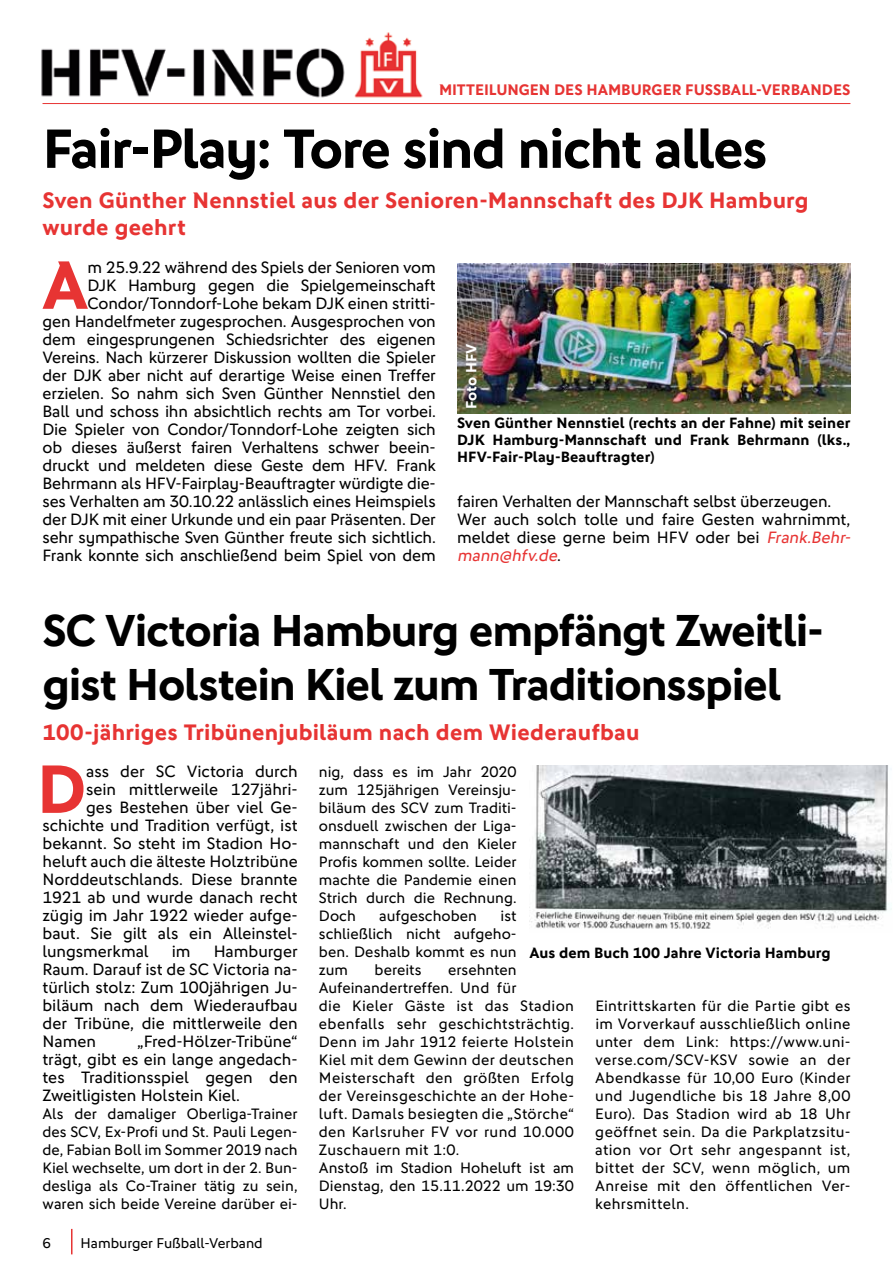
<style>
.page{position:relative;width:893px;height:1263px;background:#fff}
.page>*{position:absolute;margin:0;border:0;box-sizing:border-box;transform-origin:0 0}
.t1{font:700 68.7px "DFB Sans";color:#e73433}
.t2{font:700 55.5px "DFB Sans";letter-spacing:-.03em;color:#000}
.t3{font:700 45px/54px "DFB Sans";letter-spacing:-.03em;color:#000}
.t4{font:700 22.5px/27px "DFB Sans";letter-spacing:.01em;color:#e73433}
.t5{font:16.5px/18px "DFB Sans";letter-spacing:-.01em;color:#000;text-align:justify}
.t6{font:700 15.3px "DFB Sans";color:#e73433}
.t7{font:15.15px/18px "DFB Sans";letter-spacing:.01em;color:#000;text-align:justify}
.t8{font:700 15px/17px "DFB Sans";letter-spacing:.005em;color:#000;text-align:justify}
.t9{font:700 15px "DFB Sans";color:#fff}
.t10{font:14.25px "DFB Sans";color:#000}
.s1{font-style:italic;color:#e73433}
</style>
<div class="page">
<hr style="left:71px;top:1229px;width:2px;height:25px;background:#e73433">
<img style="left:41px;top:32px;width:382px;height:66px">
<hr style="left:43px;top:103px;width:807px;height:1px;background:#e73433">
<img style="left:457px;top:264px;width:393px;height:150px">
<img style="left:529px;top:766px;width:362px;height:163px">
<p class="t6" style="left:439px;top:80px;width:413px">MITTEILUNGEN DES HAMBURGER FUSSBALL-VERBANDES</p>
<h2 class="t2" style="left:43px;top:116px;width:726px">Fair-Play: Tore sind nicht alles</h2>
<h3 class="t4" style="left:43px;top:186px;width:768px">Sven Günther Nennstiel aus der Senioren-Mannschaft des DJK Hamburg wurde geehrt</h3>
<h1 class="t1" style="left:42px;top:244px;width:48px">A</h1>
<p class="t5" style="left:43px;top:258px;width:395px;text-align:right">m 25.9.22 während des Spiels der Senioren vom<br>DJK Hamburg gegen die Spielgemeinschaft Condor/Tonndorf-Lohe bekam DJK einen stritti-<br>gen Handelfmeter zugesprochen. Ausgesprochen von dem eingesprungenen Schiedsrichter des eigenen Vereins. Nach kürzerer Diskussion wollten die Spieler der DJK aber nicht auf derartige Weise einen Treffer erzielen. So nahm sich Sven Günther Nennstiel den Ball und schoss ihn absichtlich rechts am Tor vorbei.<br>Die Spieler von Condor/Tonndorf-Lohe zeigten sich ob dieses äußerst fairen Verhaltens schwer beein&shy;druckt und meldeten diese Geste dem HFV. Frank Behrmann als HFV-Fairplay-Beauftragter würdigte die&shy;ses Verhalten am 30.10.22 anlässlich eines Heimspiels der DJK mit einer Urkunde und ein paar Präsenten. Der sehr sympathische Sven Günther freute sich sichtlich.<br>Frank konnte sich anschließend beim Spiel von dem</p>
<p class="t9" style="left:462px;top:409px;width:67px;rotate:-90deg">Foto HFV</p>
<p class="t8" style="left:457px;top:414px;width:395px">Sven Günther Nennstiel (rechts an der Fahne) mit seiner DJK Hamburg-Mannschaft und Frank Behrmann (lks., HFV-Fair-Play-Beauftragter)</p>
<p class="t5" style="left:457px;top:492px;width:398px;text-align:left">fairen Verhalten der Mannschaft selbst überzeugen.<br>Wer auch solch tolle und faire Gesten wahrnimmt, meldet diese gerne beim HFV oder bei <span class="s1">Frank.Behr&shy;mann@hfv.de</span>.</p>
<h3 class="t3" style="left:43px;top:602px;width:783px">SC Victoria Hamburg empfängt Zweitli&shy;gist Holstein Kiel zum Traditionsspiel</h3>
<h3 class="t4" style="left:43px;top:718px;width:598px">100-jähriges Tribünenjubiläum nach dem Wiederaufbau</h3>
<h1 class="t1" style="left:37px;top:748px;width:51px">D</h1>
<p class="t5" style="left:86px;top:762px;width:213px">ass der SC Victoria durch</p>
<p class="t7" style="left:319px;top:762px;width:199px">nig, dass es im Jahr 2020 zum 125jährigen Vereinsju&shy;biläum des SCV zum Traditi&shy;onsduell zwischen der Liga&shy;mannschaft und den Kieler Profis kommen sollte. Leider machte die Pandemie einen Strich durch die Rechnung.<br>Doch</p>
<p class="t5" style="left:86px;top:780px;width:213px">sein mittlerweile 127jähri-</p>
<p class="t5" style="left:86px;top:798px;width:213px">ges Bestehen über viel Ge-</p>
<p class="t5" style="left:43px;top:816px;width:257px">schichte und Tradition verfügt, ist</p>
<p class="t5" style="left:43px;top:834px;width:257px">bekannt. So steht im Stadion Ho-</p>
<p class="t5" style="left:43px;top:852px;width:257px">heluft auch die älteste Holztribüne</p>
<p class="t5" style="left:43px;top:870px;width:257px">Norddeutschlands. Diese brannte</p>
<p class="t5" style="left:43px;top:888px;width:257px">1921 ab und wurde danach recht</p>
<p class="t5" style="left:43px;top:906px;width:257px">zügig im Jahr 1922 wieder aufge-</p>
<p class="t5" style="left:43px;top:924px;width:257px">baut. Sie gilt als ein Alleinstel-</p>
<p class="t5" style="left:43px;top:942px;width:108px">lungsmerkmal</p>
<p class="t5" style="left:172px;top:942px;width:20px">im</p>
<p class="t7" style="left:379px;top:906px;width:99px">aufgeschoben</p>
<p class="t7" style="left:319px;top:906px;width:199px;text-indent:182px">ist schließlich nicht aufgeho&shy;ben. Deshalb kommt es nun zum</p>
<p class="t5" style="left:43px;top:942px;width:257px;text-indent:171px">Hamburger Raum. Darauf ist de SC Victoria na&shy;türlich stolz: Zum 100jährigen Ju&shy;biläum nach dem Wiederaufbau der Tribüne, die mittlerweile den Namen</p>
<p class="t8" style="left:529px;top:944px;width:303px">Aus dem Buch 100 Jahre Victoria Hamburg</p>
<p class="t7" style="left:319px;top:960px;width:257px;text-align:left;text-indent:129px">ersehnten<br>Aufeinandertreffen. Und für<br>die Kieler Gäste ist das Stadion ebenfalls sehr geschichtsträchtig.<br>Denn im Jahr 1912 feierte Holstein<br>Kiel mit dem Gewinn der deutschen<br>Meisterschaft den größten Erfolg der Vereinsgeschichte an der Hohe&shy;luft. Damals besiegten die „Störche“ den Karlsruher FV vor rund 10.000<br>Zuschauern mit 1:0.<br>Anstoß im Stadion Hoheluft ist am<br>Dienstag, den 15.11.2022 um 19:30<br>Uhr.</p>
<p class="t7" style="left:374px;top:960px;width:49px">bereits</p>
<p class="t7" style="left:595px;top:996px;width:257px">Eintrittskarten für die Partie gibt es im Vorverkauf ausschließlich online unter dem Link: https://www.uni&shy;verse.com/SCV-KSV sowie an der Abendkasse für 10,00 Euro (Kinder und Jugendliche bis 18 Jahre 8,00<br>Euro). Das Stadion wird ab 18 Uhr geöffnet sein. Da die Parkplatzsitu&shy;ation vor Ort sehr angespannt ist, bittet der SCV, wenn möglich, um Anreise mit den öffentlichen Ver&shy;kehrsmitteln.</p>
<p class="t5" style="left:43px;top:1032px;width:257px;text-indent:95px">„Fred-Hölzer-Tribüne“ trägt, gibt es ein lange angedach&shy;tes Traditionsspiel gegen den Zweitligisten Holstein Kiel.</p>
<p class="t7" style="left:43px;top:1104px;width:257px">Als der damaliger Oberliga-Trainer des SCV, Ex-Profi und St. Pauli Legen&shy;de, Fabian Boll im Sommer 2019 nach Kiel wechselte, um dort in der 2. Bun&shy;desliga als Co-Trainer tätig zu sein, waren sich beide Vereine darüber ei-</p>
<p class="t10" style="left:43px;top:1235px;width:10px">6</p>
<p class="t10" style="left:80px;top:1235px;width:184px">Hamburger Fußball-Verband</p>
</div>
